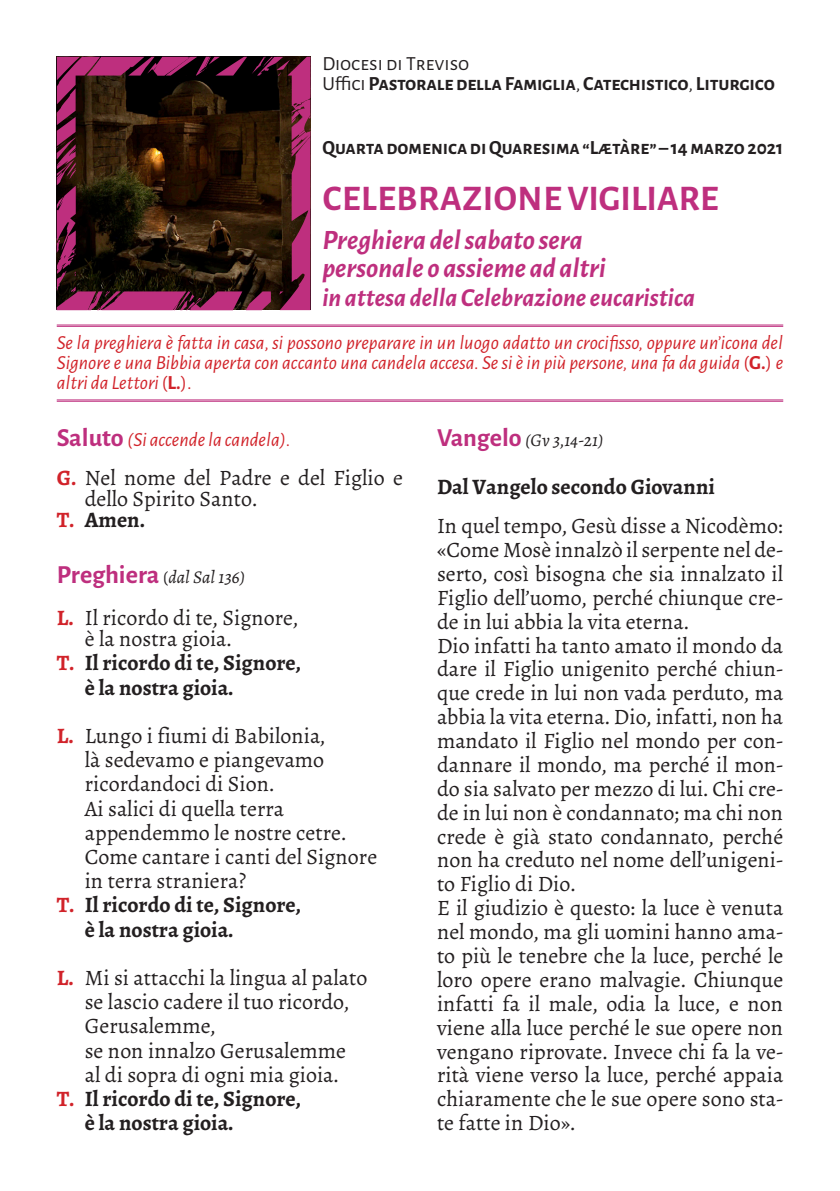
<style>
.page{position:relative;width:840px;height:1191px;background:#fff}
.page>*{position:absolute;margin:0;border:0;box-sizing:border-box;transform-origin:0 0}
.t1{font:700 36px "Alegreya Sans";letter-spacing:.015em;color:#be2f7e}
.t2{font:italic 700 28px/28px "Alegreya Sans";color:#be2f7e}
.t3{font:italic 700 26px "Alegreya Sans";color:#be2f7e}
.t4{font:22px/23.8px "Alegreya";color:#231f20}
.t5{font:700 22px/24.2px "Alegreya";color:#231f20}
.t6{font:italic 20px/20px "Alegreya Sans";color:#d1232a;text-align:justify}
.t7{font:700 20px "Alegreya Sans";letter-spacing:-.01em;color:#231f20}
.t8{font:20px "Alegreya Sans";color:#231f20}
.t9{font:italic 18px "Alegreya";color:#231f20}
.s1{font-weight:400}
.s2{font-style:normal}
.s3{font-weight:700;font-style:normal}
.s4{font-family:"Alegreya Sans";font-weight:700;font-style:normal;font-size:26px;color:#be2f7e}
.s5{font-weight:700;font-style:normal;font-size:26px;color:#be2f7e}
.s6{font-weight:700;color:#d1232a}
.s7{color:#d1232a}
</style>
<div class="page">
<hr style="left:57px;top:325px;width:725px;height:1px;background:#be2f7e">
<hr style="left:57px;top:326px;width:725px;height:1px;background:#be2f7e">
<hr style="left:57px;top:399px;width:725px;height:1px;background:#be2f7e">
<hr style="left:57px;top:401px;width:725px;height:1px;background:#be2f7e">
<svg style="left:57px;top:56px;width:254px;height:255px;background:#3f1a1d"></svg>
<p class="t8" style="left:322px;top:49px;width:148px">Diocesi di Treviso</p>
<p class="t7" style="left:322px;top:68px;width:454px"><span class="s1">Uffici</span> Pastorale della Famiglia<span class="s1">,</span> Catechistico<span class="s1">,</span> Liturgico</p>
<p class="t7" style="left:322px;top:132px;width:462px">Quarta domenica di Quaresima “Lætàre” – 14 marzo 2021</p>
<p class="t1" style="left:322px;top:171px;width:397px">CELEBRAZIONE VIGILIARE</p>
<p class="t2" style="left:322px;top:224px;width:285px">Preghiera del sabato sera personale o assieme ad altri</p>
<p class="t3" style="left:322px;top:278px;width:374px">in attesa della Celebrazione eucaristica</p>
<p class="t6" style="left:57px;top:332px;width:727px">Se la preghiera è fatta in casa, si possono preparare in un luogo adatto un crocifisso, oppure un’icona del Signore e una Bibbia aperta con accanto una candela accesa. Se si è in più persone, una fa da guida <span class="s2">(</span><span class="s3">G.</span><span class="s2">)</span> e altri da Lettori <span class="s2">(</span><span class="s3">L.</span><span class="s2">).</span></p>
<p class="t9" style="left:437px;top:429px;width:168px"><span class="s4">Vangelo</span> (Gv 3,14-21)</p>
<p class="t5" style="left:437px;top:475px;width:279px">Dal Vangelo secondo Giovanni</p>
<p class="t4" style="left:437px;top:514px;width:347px;text-align:justify">In quel tempo, Gesù disse a Nicodèmo: «Come Mosè innalzò il serpente nel de&shy;serto, così bisogna che sia innalzato il Figlio dell’uomo, perché chiunque cre&shy;de in lui abbia la vita eterna.</p>
<p class="t4" style="left:437px;top:633px;width:347px;text-align:justify">Dio infatti ha tanto amato il mondo da dare il Figlio unigenito perché chiun&shy;que crede in lui non vada perduto, ma abbia la vita eterna. Dio, infatti, non ha mandato il Figlio nel mondo per con&shy;dannare il mondo, ma perché il mon&shy;do sia salvato per mezzo di lui. Chi cre&shy;de in lui non è condannato; ma chi non crede è già stato condannato, perché non ha creduto nel nome dell’unigeni&shy;to Figlio di Dio.</p>
<p class="t4" style="left:437px;top:896px;width:347px;text-align:justify">E il giudizio è questo: la luce è venuta nel mondo, ma gli uomini hanno ama&shy;to più le tenebre che la luce, perché le loro opere erano malvagie. Chiunque infatti fa il male, odia la luce, e non viene alla luce perché le sue opere non vengano riprovate. Invece chi fa la ve&shy;rità viene verso la luce, perché appaia chiaramente che le sue opere sono sta&shy;te fatte in Dio».</p>
<p class="t6" style="left:57px;top:429px;width:235px"><span class="s5">Saluto</span> (Si accende la candela).</p>
<p class="t4" style="left:85px;top:467px;width:319px;line-height:21.2px;text-indent:-28px"><span class="s6">G.</span> Nel nome del Padre e del Figlio e dello Spirito Santo.</p>
<p class="t5" style="left:57px;top:507px;width:90px"><span class="s7">T.</span> Amen.</p>
<p class="t9" style="left:57px;top:566px;width:190px"><span class="s4">Preghiera</span> <span class="s2">(</span>dal Sal 136)</p>
<p class="t4" style="left:85px;top:607px;width:215px;line-height:21.2px;text-indent:-28px"><span class="s6">L.</span> Il ricordo di te, Signore, è la nostra gioia.</p>
<p class="t5" style="left:85px;top:651px;width:217px;text-indent:-28px"><span class="s7">T.</span> Il ricordo di te, Signore, è la nostra gioia.</p>
<p class="t4" style="left:57px;top:724px;width:270px"><span class="s6">L.</span> Lungo i fiumi di Babilonia,</p>
<p class="t4" style="left:85px;top:748px;width:241px">là sedevamo e piangevamo</p>
<p class="t4" style="left:85px;top:772px;width:191px">ricordandoci di Sion.</p>
<p class="t4" style="left:85px;top:796px;width:201px">Ai salici di quella terra</p>
<p class="t4" style="left:85px;top:820px;width:263px">appendemmo le nostre cetre.</p>
<p class="t4" style="left:85px;top:844px;width:294px">Come cantare i canti del Signore in terra straniera?</p>
<p class="t5" style="left:85px;top:893px;width:217px;text-indent:-28px"><span class="s7">T.</span> Il ricordo di te, Signore, è la nostra gioia.</p>
<p class="t4" style="left:57px;top:966px;width:312px"><span class="s6">L.</span> Mi si attacchi la lingua al palato</p>
<p class="t4" style="left:85px;top:990px;width:266px">se lascio cadere il tuo ricordo,<br>Gerusalemme,</p>
<p class="t4" style="left:85px;top:1038px;width:262px">se non innalzo Gerusalemme</p>
<p class="t4" style="left:85px;top:1062px;width:255px">al di sopra di ogni mia gioia.</p>
<p class="t5" style="left:85px;top:1086px;width:217px;text-indent:-28px"><span class="s7">T.</span> Il ricordo di te, Signore, è la nostra gioia.</p>
</div>
